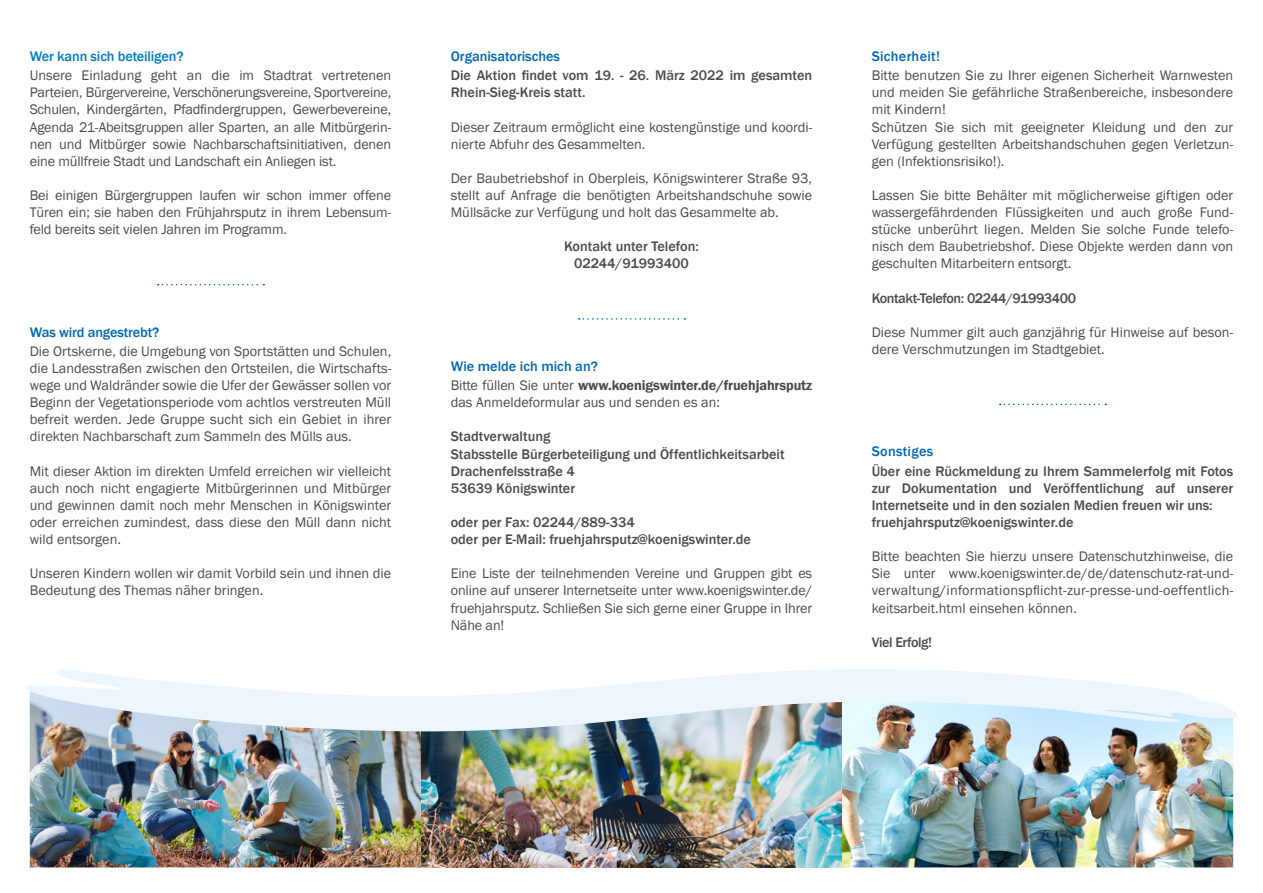
<style>
.page{position:relative;width:1263px;height:893px;background:#fff}
.page>*{position:absolute;margin:0;border:0;box-sizing:border-box;transform-origin:0 0}
.t1{font:14.25px/17.1px "Franklin Gothic";color:#4b4b4a;text-align:justify}
.t2{font:500 14.25px/17.1px "Franklin Gothic";color:#4b4b4a;text-align:justify}
.t3{font:500 14.25px "Franklin Gothic";color:#0069b4}
.t4{font:500 14.25px "Franklin Gothic";letter-spacing:-.03em;color:#4b4b4a}
.t5{font:500 14.25px "Franklin Gothic";letter-spacing:-.01em;color:#007bc1}
.t6{font:500 14.25px "Franklin Gothic";letter-spacing:.02em;color:#0069b4}
.s1{font-weight:600}
</style>
<div class="page">
<img style="left:30px;top:732px;width:391px;height:135px">
<svg style="left:158px;top:284px;width:106px;height:1px"></svg>
<img style="left:421px;top:732px;width:421px;height:135px">
<img style="left:842px;top:732px;width:391px;height:135px">
<svg style="left:1000px;top:404px;width:106px;height:1px"></svg>
<svg style="left:26px;top:669px;width:1211px;height:63px;fill:#edf6fd"></svg>
<svg style="left:579px;top:318px;width:106px;height:2px"></svg>
<p class="t5" style="left:30px;top:47px;width:155px">Wer kann sich beteiligen?</p>
<p class="t1" style="left:30px;top:67px;width:363px">Unsere Einladung geht an die im Stadtrat vertretenen Parteien, Bürgervereine, Verschönerungsvereine, Sportvereine, Schulen, Kindergärten, Pfadfindergruppen, Gewerbevereine, Agenda 21-Abeitsgruppen aller Sparten, an alle Mitbürgerin&shy;nen und Mitbürger sowie Nachbarschaftsinitiativen, denen eine müllfreie Stadt und Landschaft ein Anliegen ist.</p>
<p class="t1" style="left:30px;top:187px;width:363px">Bei einigen Bürgergruppen laufen wir schon immer offene Türen ein; sie haben den Frühjahrsputz in ihrem Lebensum&shy;feld bereits seit vielen Jahren im Programm.</p>
<p class="t3" style="left:30px;top:323px;width:131px">Was wird angestrebt?</p>
<p class="t1" style="left:30px;top:343px;width:363px">Die Ortskerne, die Umgebung von Sportstätten und Schulen, die Landesstraßen zwischen den Ortsteilen, die Wirtschafts&shy;wege und Waldränder sowie die Ufer der Gewässer sollen vor Beginn der Vegetationsperiode vom achtlos verstreuten Müll befreit werden. Jede Gruppe sucht sich ein Gebiet in ihrer direkten Nachbarschaft zum Sammeln des Mülls aus.</p>
<p class="t1" style="left:30px;top:463px;width:363px">Mit dieser Aktion im direkten Umfeld erreichen wir vielleicht auch noch nicht engagierte Mitbürgerinnen und Mitbürger und gewinnen damit noch mehr Menschen in Königswinter oder erreichen zumindest, dass diese den Müll dann nicht wild entsorgen.</p>
<p class="t1" style="left:30px;top:565px;width:363px">Unseren Kindern wollen wir damit Vorbild sein und ihnen die<br>Bedeutung des Themas näher bringen.</p>
<p class="t3" style="left:451px;top:47px;width:111px">Organisatorisches</p>
<p class="t2" style="left:451px;top:67px;width:363px">Die Aktion findet vom 19. - 26. März 2022 im gesamten<br>Rhein-Sieg-Kreis statt.</p>
<p class="t1" style="left:451px;top:119px;width:363px">Dieser Zeitraum ermöglicht eine kostengünstige und koordi&shy;nierte Abfuhr des Gesammelten.</p>
<p class="t1" style="left:451px;top:170px;width:363px">Der Baubetriebshof in Oberpleis, Königswinterer Straße 93, stellt auf Anfrage die benötigten Arbeitshandschuhe sowie Müllsäcke zur Verfügung und holt das Gesammelte ab.</p>
<p class="t2" style="left:564px;top:238px;width:136px">Kontakt unter Telefon:</p>
<p class="t2" style="left:574px;top:255px;width:116px">02244/91993400</p>
<p class="t3" style="left:451px;top:357px;width:149px">Wie melde ich mich an?</p>
<p class="t1" style="left:451px;top:377px;width:363px">Bitte füllen Sie unter <span class="s1">www.koenigswinter.de/fruehjahrsputz </span>das Anmeldeformular aus und senden es an:</p>
<p class="t2" style="left:451px;top:428px;width:101px">Stadtverwaltung</p>
<p class="t2" style="left:451px;top:445px;width:335px">Stabsstelle Bürgerbeteiligung und Öffentlichkeitsarbeit</p>
<p class="t2" style="left:451px;top:463px;width:126px">Drachenfelsstraße 4</p>
<p class="t2" style="left:451px;top:480px;width:126px">53639 Königswinter</p>
<p class="t2" style="left:451px;top:514px;width:185px">oder per Fax: 02244/889-334</p>
<p class="t2" style="left:451px;top:531px;width:302px">oder per E-Mail: fruehjahrsputz@koenigswinter.de</p>
<p class="t1" style="left:451px;top:565px;width:363px">Eine Liste der teilnehmenden Vereine und Gruppen gibt es online auf unserer Internetseite unter www.koenigswinter.de/ fruehjahrsputz. Schließen Sie sich gerne einer Gruppe in Ihrer Nähe an!</p>
<p class="t6" style="left:872px;top:47px;width:70px">Sicherheit!</p>
<p class="t1" style="left:872px;top:67px;width:363px">Bitte benutzen Sie zu Ihrer eigenen Sicherheit Warnwesten und meiden Sie gefährliche Straßenbereiche, insbesondere mit Kindern!</p>
<p class="t1" style="left:872px;top:119px;width:363px">Schützen Sie sich mit geeigneter Kleidung und den zur Verfügung gestellten Arbeitshandschuhen gegen Verletzun&shy;gen (Infektionsrisiko!).</p>
<p class="t1" style="left:872px;top:187px;width:363px">Lassen Sie bitte Behälter mit möglicherweise giftigen oder wassergefährdenden Flüssigkeiten und auch große Fund&shy;stücke unberührt liegen. Melden Sie solche Funde telefo&shy;nisch dem Baubetriebshof. Diese Objekte werden dann von geschulten Mitarbeitern entsorgt.</p>
<p class="t4" style="left:872px;top:289px;width:206px">Kontakt-Telefon: 02244/91993400</p>
<p class="t1" style="left:872px;top:324px;width:363px">Diese Nummer gilt auch ganzjährig für Hinweise auf beson&shy;dere Verschmutzungen im Stadtgebiet.</p>
<p class="t6" style="left:872px;top:443px;width:63px">Sonstiges</p>
<p class="t2" style="left:872px;top:463px;width:363px">Über eine Rückmeldung zu Ihrem Sammelerfolg mit Fotos zur Dokumentation und Veröffentlichung auf unserer Internetseite und in den sozialen Medien freuen wir uns:</p>
<p class="t2" style="left:872px;top:514px;width:203px">fruehjahrsputz@koenigswinter.de</p>
<p class="t1" style="left:872px;top:548px;width:363px">Bitte beachten Sie hierzu unsere Datenschutzhinweise, die Sie unter www.koenigswinter.de/de/datenschutz-rat-und&shy;verwaltung/informationspflicht-zur-presse-und-oeffentlich&shy;keitsarbeit.html einsehen können.</p>
<p class="t4" style="left:872px;top:633px;width:62px">Viel Erfolg!</p>
</div>
